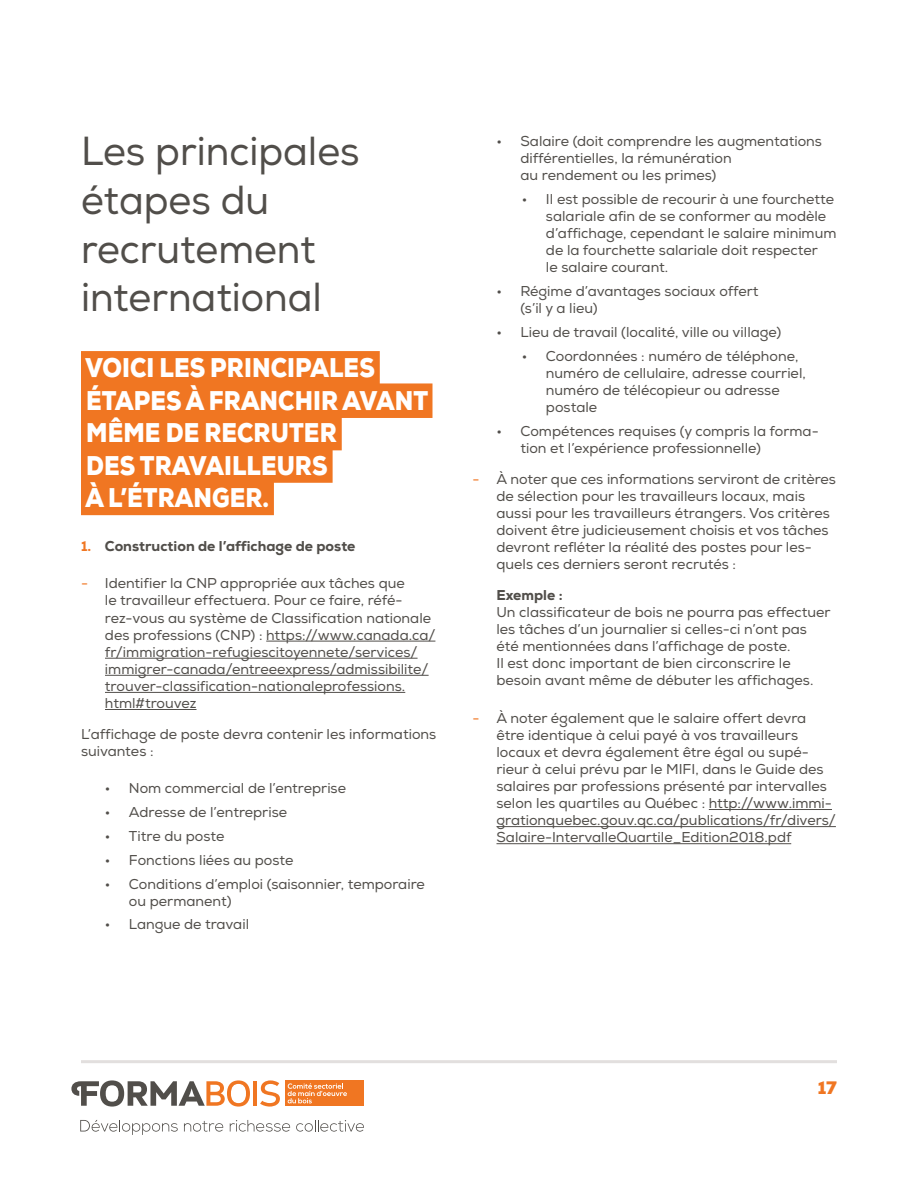
<style>
.page{position:relative;width:918px;height:1188px;background:#fff}
.page>*{position:absolute;margin:0;border:0;box-sizing:border-box;transform-origin:0 0}
.t1{font:40.5px/48.6px "Nexa";color:#514e4a;scale:.96 1}
.t2{font:900 27px/32.4px "Nexa";letter-spacing:.005em;color:#fff;scale:.86 1}
.t3{font:900 18px "Nexa";color:#f07622}
.t4{font:14.25px/17.1px "Nexa";color:#514e4a}
.t5{font:800 14.25px "Nexa";color:#514e4a}
.s1{color:#f07622}
</style>
<div class="page">
<div style="left:285px;top:1080px;width:78px;height:26px;background:#f07622"></div>
<svg style="left:80px;top:1120px;width:98px;height:15px"></svg>
<svg style="left:184px;top:1121px;width:40px;height:11px"></svg>
<svg style="left:230px;top:1120px;width:60px;height:12px"></svg>
<svg style="left:296px;top:1120px;width:68px;height:12px"></svg>
<svg style="left:288px;top:1083px;width:59px;height:20px"></svg>
<svg style="left:71px;top:1080px;width:179px;height:27px"></svg>
<hr style="left:253px;top:1081px;width:4px;height:25px;background:#f07622">
<svg style="left:260px;top:1080px;width:20px;height:27px"></svg>
<hr style="left:81px;top:1060px;width:756px;height:3px;background:#e2dfde">
<div style="left:81px;top:351px;width:299px;height:35px;background:#f07622"></div>
<div style="left:81px;top:383px;width:351px;height:35px;background:#f07622"></div>
<div style="left:81px;top:416px;width:261px;height:34px;background:#f07622"></div>
<div style="left:81px;top:448px;width:252px;height:35px;background:#f07622"></div>
<div style="left:81px;top:481px;width:193px;height:34px;background:#f07622"></div>
<hr style="left:266px;top:641px;width:169px;height:1px;background:#514e4a">
<hr style="left:105px;top:658px;width:313px;height:1px;background:#514e4a">
<hr style="left:105px;top:675px;width:324px;height:1px;background:#514e4a">
<hr style="left:105px;top:692px;width:300px;height:1px;background:#514e4a">
<hr style="left:105px;top:709px;width:92px;height:1px;background:#514e4a">
<hr style="left:709px;top:809px;width:123px;height:1px;background:#514e4a">
<hr style="left:496px;top:826px;width:340px;height:1px;background:#514e4a">
<hr style="left:496px;top:843px;width:295px;height:1px;background:#514e4a">
<h1 class="t1" style="left:81px;top:128px;width:292px">Les principales étapes du recrutement international</h1>
<h2 class="t2" style="left:85px;top:352px;width:400px">VOICI LES PRINCIPALES<br>ÉTAPES À FRANCHIR AVANT<br>MÊME DE RECRUTER<br>DES TRAVAILLEURS<br>À L’ÉTRANGER.</h2>
<p class="t5" style="left:81px;top:537px;width:276px"><span class="s1">1.</span> Construction de l’affichage de poste</p>
<p class="t4" style="left:105px;top:575px;width:332px;text-indent:-24px"><span class="s1">-</span> Identifier la CNP appropriée aux tâches que<br>le travailleur effectuera. Pour ce faire, réfé&shy;rez-vous au système de Classification nationale des professions (CNP) : https://www.canada.ca/ fr/immigration-refugiescitoyennete/services/ immigrer-canada/entreeexpress/admissibilite/ trouver-classification-nationaleprofessions. html#trouvez</p>
<p class="t4" style="left:81px;top:726px;width:357px">L’affichage de poste devra contenir les informations suivantes :</p>
<p class="t4" style="left:105px;top:780px;width:243px">• Nom commercial de l’entreprise</p>
<p class="t4" style="left:105px;top:804px;width:184px">• Adresse de l’entreprise</p>
<p class="t4" style="left:105px;top:828px;width:121px">• Titre du poste</p>
<p class="t4" style="left:105px;top:852px;width:190px">• Fonctions liées au poste</p>
<p class="t4" style="left:129px;top:875px;width:297px;text-indent:-24px">• Conditions d’emploi (saisonnier, temporaire ou permanent)</p>
<p class="t4" style="left:105px;top:916px;width:146px">• Langue de travail</p>
<p class="t4" style="left:520px;top:133px;width:303px;text-indent:-24px">• Salaire (doit comprendre les augmentations différentielles, la rémunération<br>au rendement ou les primes)</p>
<p class="t4" style="left:546px;top:191px;width:292px;text-indent:-24px">• Il est possible de recourir à une fourchette salariale afin de se conformer au modèle d’affichage, cependant le salaire minimum de la fourchette salariale doit respecter<br>le salaire courant.</p>
<p class="t4" style="left:520px;top:283px;width:240px;text-indent:-24px">• Régime d’avantages sociaux offert (s’il y a lieu)</p>
<p class="t4" style="left:496px;top:324px;width:286px">• Lieu de travail (localité, ville ou village)</p>
<p class="t4" style="left:546px;top:348px;width:261px;text-indent:-24px">• Coordonnées : numéro de téléphone, numéro de cellulaire, adresse courriel, numéro de télécopieur ou adresse postale</p>
<p class="t4" style="left:520px;top:423px;width:300px;text-indent:-24px">• Compétences requises (y compris la forma&shy;tion et l’expérience professionnelle)</p>
<p class="t4" style="left:496px;top:470px;width:341px;text-indent:-24px"><span class="s1">-</span> À noter que ces informations serviront de critères de sélection pour les travailleurs locaux, mais aussi pour les travailleurs étrangers. Vos critères doivent être judicieusement choisis et vos tâches devront refléter la réalité des postes pour les&shy;quels ces derniers seront recrutés :</p>
<p class="t5" style="left:496px;top:586px;width:68px">Exemple :</p>
<p class="t4" style="left:496px;top:604px;width:336px">Un classificateur de bois ne pourra pas effectuer les tâches d’un journalier si celles-ci n’ont pas été mentionnées dans l’affichage de poste.<br>Il est donc important de bien circonscrire le besoin avant même de débuter les affichages.</p>
<p class="t4" style="left:496px;top:709px;width:341px;text-indent:-24px"><span class="s1">-</span> À noter également que le salaire offert devra être identique à celui payé à vos travailleurs locaux et devra également être égal ou supé&shy;rieur à celui prévu par le MIFI, dans le Guide des salaires par professions présenté par intervalles selon les quartiles au Québec : http://www.immi&shy;grationquebec.gouv.qc.ca/publications/fr/divers/ Salaire-IntervalleQuartile_Edition2018.pdf</p>
<p class="t3" style="left:818px;top:1076px;width:21px">17</p>
</div>
